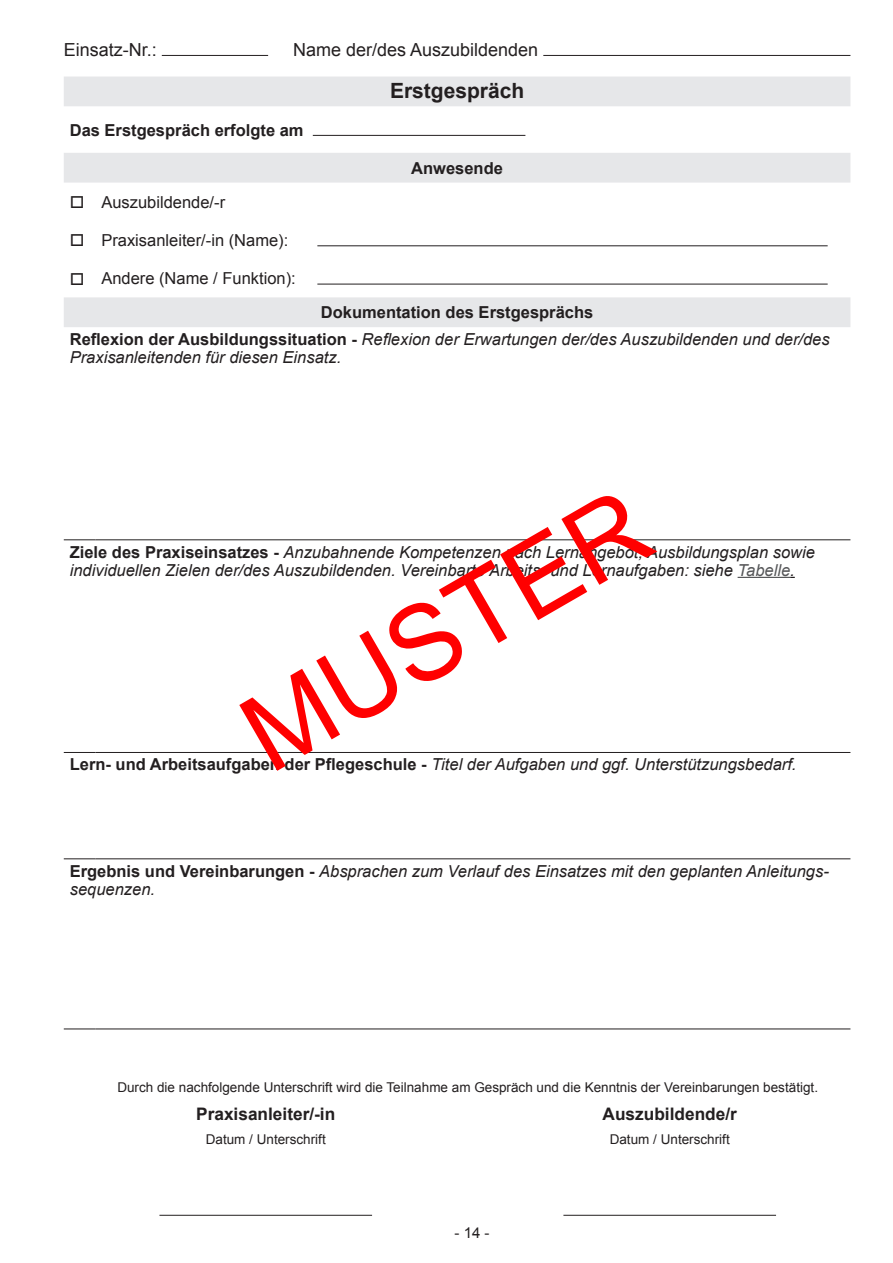
<style>
.page{position:relative;width:893px;height:1263px;background:#fff}
.page>*{position:absolute;margin:0;border:0;box-sizing:border-box;transform-origin:0 0}
.t1{font:106.2px "Arial";color:#f00}
.t2{font:700 21px "Arial";color:#231f20}
.t3{font:18px "Arial";color:#231f20}
.t4{font:700 17.25px "Arial";color:#231f20}
.t5{font:italic 16.5px/17.9px "Arial";color:#231f20}
.t6{font:700 16.5px/26.8px "Arial";color:#231f20}
.t7{font:16.5px "Arial";color:#231f20}
.t8{font:15px "Arial";color:#231f20}
.t9{font:13.5px "Arial";color:#231f20}
.s1{font-weight:400;font-style:italic}
.s2{font-weight:700;font-style:normal}
.s3{color:#57585a}
</style>
<div class="page">
<svg style="left:64px;top:77px;width:786px;height:250px"></svg>
<hr style="left:64px;top:540px;width:31px;height:1px;background:#231f20">
<hr style="left:95px;top:540px;width:755px;height:1px;background:#231f20">
<hr style="left:64px;top:752px;width:31px;height:1px;background:#231f20">
<hr style="left:95px;top:752px;width:755px;height:1px;background:#231f20">
<hr style="left:64px;top:858px;width:31px;height:1px;background:#231f20">
<hr style="left:95px;top:858px;width:755px;height:1px;background:#231f20">
<hr style="left:64px;top:1029px;width:31px;height:1px;background:#231f20">
<hr style="left:95px;top:1029px;width:755px;height:1px;background:#231f20">
<hr style="left:313px;top:135px;width:212px;height:1px;background:#231f20">
<hr style="left:317px;top:246px;width:511px;height:1px;background:#231f20">
<hr style="left:317px;top:284px;width:511px;height:1px;background:#231f20">
<hr style="left:738px;top:577px;width:52px;height:1px;background:#57585a">
<hr style="left:159px;top:1215px;width:213px;height:1px;background:#231f20">
<hr style="left:563px;top:1215px;width:213px;height:1px;background:#231f20">
<hr style="left:162px;top:55px;width:106px;height:1px;background:#231f20">
<hr style="left:543px;top:55px;width:307px;height:1px;background:#231f20">
<p class="t3" style="left:64px;top:38px;width:95px">Einsatz-Nr.:</p>
<p class="t3" style="left:293px;top:38px;width:247px">Name der/des Auszubildenden</p>
<p class="t6" style="left:70px;top:117px;width:235px">Das Erstgespräch erfolgte am</p>
<p class="t2" style="left:390px;top:76px;width:136px">Erstgespräch</p>
<p class="t6" style="left:411px;top:155px;width:93px">Anwesende</p>
<p class="t7" style="left:70px;top:191px;width:157px">□ Auszubildende/-r</p>
<p class="t7" style="left:70px;top:229px;width:220px">□ Praxisanleiter/-in (Name):</p>
<p class="t7" style="left:70px;top:268px;width:227px">□ Andere (Name / Funktion):</p>
<p class="t6" style="left:70px;top:300px;width:761px;text-indent:251px">Dokumentation des Erstgesprächs<br>Reflexion der Ausbildungssituation - <span class="s1">Reflexion der Erwartungen der/des Auszubildenden und der/des</span></p>
<p class="t5" style="left:70px;top:348px;width:273px">Praxisanleitenden für diesen Einsatz.</p>
<h1 class="t1" style="left:217px;top:682px;width:450px;rotate:-30deg">MUSTER</h1>
<p class="t5" style="left:70px;top:543px;width:747px"><span class="s2">Ziele des Praxiseinsatzes -</span> Anzubahnende Kompetenzen nach Lernangebot, Ausbildungsplan sowie individuellen Zielen der/des Auszubildenden. Vereinbarte Arbeits- und Lernaufgaben: siehe <span class="s3">Tabelle</span>.</p>
<p class="t5" style="left:70px;top:756px;width:728px"><span class="s2">Lern- und Arbeitsaufgaben der Pflegeschule -</span> Titel der Aufgaben und ggf. Unterstützungsbedarf.</p>
<p class="t5" style="left:70px;top:862px;width:761px"><span class="s2">Ergebnis und Vereinbarungen -</span> Absprachen zum Verlauf des Einsatzes mit den geplanten Anleitungs&shy;sequenzen.</p>
<p class="t9" style="left:117px;top:1078px;width:702px">Durch die nachfolgende Unterschrift wird die Teilnahme am Gespräch und die Kenntnis der Vereinbarungen bestätigt.</p>
<p class="t4" style="left:196px;top:1102px;width:141px">Praxisanleiter/-in</p>
<p class="t4" style="left:603px;top:1102px;width:136px">Auszubildende/r</p>
<p class="t9" style="left:206px;top:1130px;width:122px">Datum / Unterschrift</p>
<p class="t9" style="left:610px;top:1130px;width:122px">Datum / Unterschrift</p>
<p class="t8" style="left:454px;top:1223px;width:37px">- 14 -</p>
</div>
